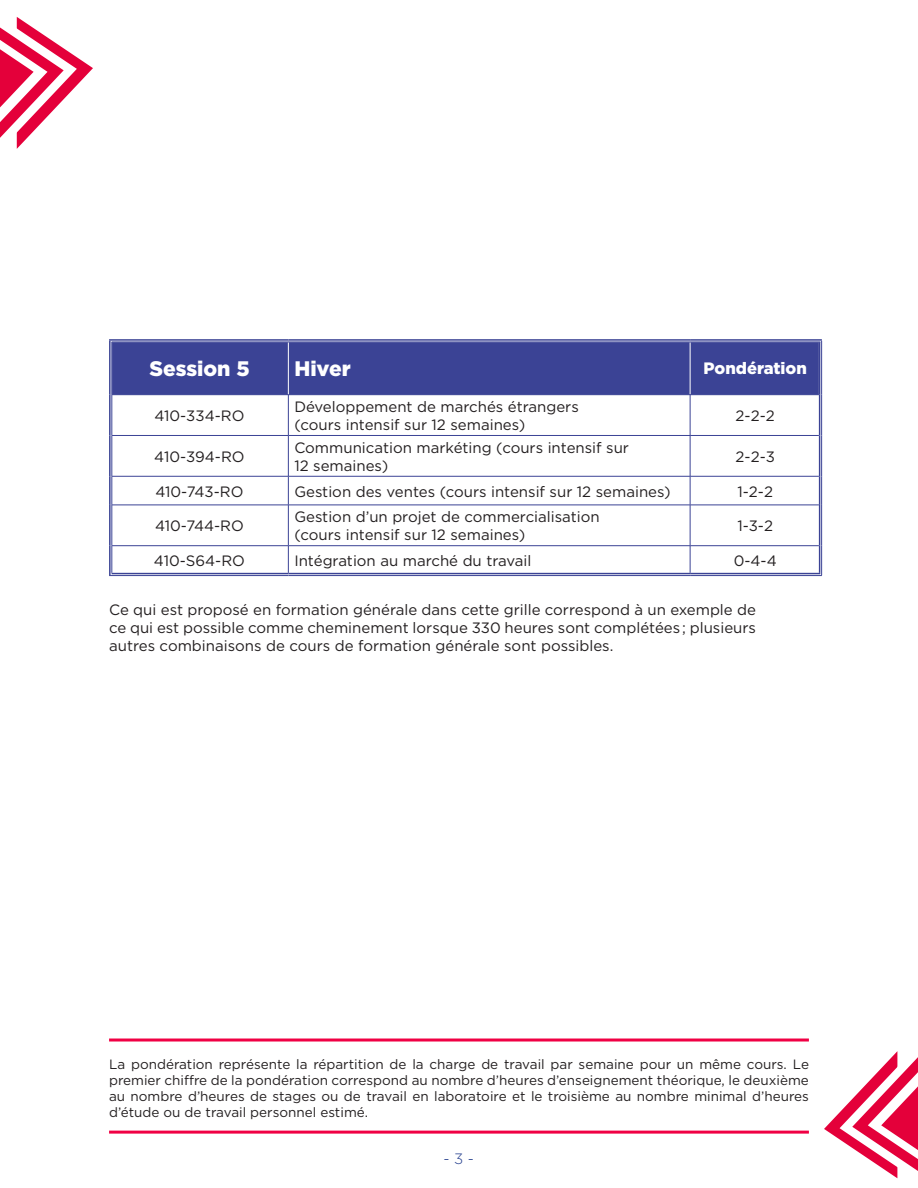
<style>
.page{position:relative;width:918px;height:1188px;background:#fff}
.page>*{position:absolute;margin:0;border:0;box-sizing:border-box;transform-origin:0 0}
.t1{font:900 21px "Gotham";color:#fff}
.t2{font:900 16.5px "Gotham";color:#fff}
.t3{font:15px/18px "Gotham";color:#231f20}
.t4{font:300 15px "Gotham";color:#253f8e}
.t5{font:13.5px/16.2px "Gotham";color:#231f20;text-align:justify}
</style>
<div class="page">
<svg style="left:0;top:17px;width:93px;height:132px"></svg>
<svg style="left:824px;top:1051px;width:94px;height:127px"></svg>
<hr style="left:109px;top:1039px;width:700px;height:3px;background:#f00044">
<hr style="left:109px;top:1131px;width:700px;height:3px;background:#f00044">
<div style="left:113px;top:343px;width:706px;height:51px;background:#3b4395"></div>
<hr style="left:288px;top:342px;width:1px;height:52px;background:#fff">
<hr style="left:690px;top:342px;width:1px;height:52px;background:#fff">
<hr style="left:112px;top:394px;width:176px;height:1px;background:#3b4395">
<hr style="left:288px;top:394px;width:402px;height:1px;background:#3b4395">
<hr style="left:288px;top:395px;width:1px;height:40px;background:#3b4395">
<hr style="left:690px;top:394px;width:129px;height:1px;background:#3b4395">
<hr style="left:690px;top:395px;width:1px;height:40px;background:#3b4395">
<hr style="left:112px;top:435px;width:176px;height:1px;background:#3b4395">
<hr style="left:288px;top:435px;width:402px;height:1px;background:#3b4395">
<hr style="left:288px;top:436px;width:1px;height:40px;background:#3b4395">
<hr style="left:690px;top:435px;width:129px;height:1px;background:#3b4395">
<hr style="left:690px;top:436px;width:1px;height:40px;background:#3b4395">
<hr style="left:112px;top:476px;width:176px;height:1px;background:#3b4395">
<hr style="left:288px;top:476px;width:402px;height:1px;background:#3b4395">
<svg style="left:288px;top:476px;width:1px;height:29px"></svg>
<hr style="left:690px;top:476px;width:129px;height:1px;background:#3b4395">
<svg style="left:690px;top:476px;width:1px;height:29px"></svg>
<hr style="left:112px;top:505px;width:176px;height:1px;background:#3b4395">
<hr style="left:288px;top:505px;width:402px;height:1px;background:#3b4395">
<hr style="left:288px;top:505px;width:1px;height:41px;background:#3b4395">
<hr style="left:690px;top:505px;width:129px;height:1px;background:#3b4395">
<hr style="left:690px;top:505px;width:1px;height:41px;background:#3b4395">
<svg style="left:288px;top:546px;width:1px;height:27px"></svg>
<svg style="left:690px;top:546px;width:1px;height:27px"></svg>
<hr style="left:109px;top:339px;width:179px;height:2px;background:#3b4395">
<hr style="left:112px;top:342px;width:176px;height:1px;background:#3b4395">
<hr style="left:109px;top:341px;width:2px;height:54px;background:#3b4395">
<hr style="left:112px;top:342px;width:1px;height:53px;background:#3b4395">
<hr style="left:288px;top:339px;width:402px;height:2px;background:#3b4395">
<hr style="left:288px;top:342px;width:402px;height:1px;background:#3b4395">
<hr style="left:690px;top:339px;width:132px;height:2px;background:#3b4395">
<hr style="left:690px;top:342px;width:130px;height:1px;background:#3b4395">
<hr style="left:819px;top:342px;width:1px;height:53px;background:#3b4395">
<hr style="left:821px;top:341px;width:1px;height:54px;background:#3b4395">
<hr style="left:109px;top:395px;width:2px;height:40px;background:#3b4395">
<hr style="left:112px;top:395px;width:1px;height:40px;background:#3b4395">
<hr style="left:819px;top:395px;width:1px;height:40px;background:#3b4395">
<hr style="left:821px;top:395px;width:1px;height:40px;background:#3b4395">
<hr style="left:109px;top:435px;width:2px;height:41px;background:#3b4395">
<hr style="left:112px;top:435px;width:1px;height:41px;background:#3b4395">
<hr style="left:819px;top:435px;width:1px;height:41px;background:#3b4395">
<hr style="left:821px;top:435px;width:1px;height:41px;background:#3b4395">
<hr style="left:109px;top:476px;width:2px;height:29px;background:#3b4395">
<svg style="left:112px;top:476px;width:1px;height:29px"></svg>
<svg style="left:819px;top:476px;width:3px;height:29px"></svg>
<hr style="left:109px;top:505px;width:2px;height:41px;background:#3b4395">
<hr style="left:112px;top:505px;width:1px;height:41px;background:#3b4395">
<hr style="left:819px;top:505px;width:1px;height:41px;background:#3b4395">
<hr style="left:821px;top:505px;width:1px;height:41px;background:#3b4395">
<hr style="left:109px;top:546px;width:2px;height:29px;background:#3b4395">
<svg style="left:112px;top:546px;width:1px;height:27px"></svg>
<svg style="left:819px;top:546px;width:3px;height:29px"></svg>
<hr style="left:112px;top:573px;width:176px;height:1px;background:#3b4395">
<hr style="left:109px;top:575px;width:179px;height:1px;background:#3b4395">
<hr style="left:288px;top:573px;width:402px;height:1px;background:#3b4395">
<hr style="left:288px;top:575px;width:402px;height:1px;background:#3b4395">
<hr style="left:690px;top:573px;width:130px;height:1px;background:#3b4395">
<hr style="left:690px;top:575px;width:132px;height:1px;background:#3b4395">
<hr style="left:112px;top:545px;width:176px;height:1px;background:#3b4395">
<hr style="left:288px;top:545px;width:402px;height:1px;background:#3b4395">
<hr style="left:690px;top:545px;width:129px;height:1px;background:#3b4395">
<p class="t1" style="left:149px;top:356px;width:102px">Session 5</p>
<p class="t1" style="left:294px;top:356px;width:58px">Hiver</p>
<p class="t2" style="left:704px;top:358px;width:105px">Pondération</p>
<p class="t3" style="left:154px;top:407px;width:92px">410-334-RO</p>
<p class="t3" style="left:294px;top:398px;width:286px">Développement de marchés étrangers (cours intensif sur 12 semaines)</p>
<p class="t3" style="left:736px;top:407px;width:41px">2-2-2</p>
<p class="t3" style="left:154px;top:447px;width:92px">410-394-RO</p>
<p class="t3" style="left:294px;top:438px;width:336px">Communication markéting (cours intensif sur<br>12 semaines)</p>
<p class="t3" style="left:736px;top:447px;width:41px">2-2-3</p>
<p class="t3" style="left:155px;top:482px;width:90px">410-743-RO</p>
<p class="t3" style="left:294px;top:482px;width:378px">Gestion des ventes (cours intensif sur 12 semaines)</p>
<p class="t3" style="left:737px;top:482px;width:37px">1-2-2</p>
<p class="t3" style="left:155px;top:517px;width:90px">410-744-RO</p>
<p class="t3" style="left:294px;top:508px;width:307px">Gestion d’un projet de commercialisation (cours intensif sur 12 semaines)</p>
<p class="t3" style="left:737px;top:517px;width:37px">1-3-2</p>
<p class="t3" style="left:154px;top:552px;width:93px">410-S64-RO</p>
<p class="t3" style="left:294px;top:552px;width:239px">Intégration au marché du travail</p>
<p class="t3" style="left:734px;top:552px;width:45px">0-4-4</p>
<p class="t3" style="left:109px;top:600px;width:648px;text-align:justify">Ce qui est proposé en formation générale dans cette grille correspond à un exemple de ce qui est possible comme cheminement lorsque 330 heures sont complétées; plusieurs autres combinaisons de cours de formation générale sont possibles.</p>
<p class="t5" style="left:109px;top:1056px;width:701px">La pondération représente la répartition de la charge de travail par semaine pour un même cours. Le premier chiffre de la pondération correspond au nombre d’heures d’enseignement théorique, le deuxième au nombre d’heures de stages ou de travail en laboratoire et le troisième au nombre minimal d’heures d’étude ou de travail personnel estimé.</p>
<p class="t4" style="left:444px;top:1150px;width:32px">- 3 -</p>
</div>
